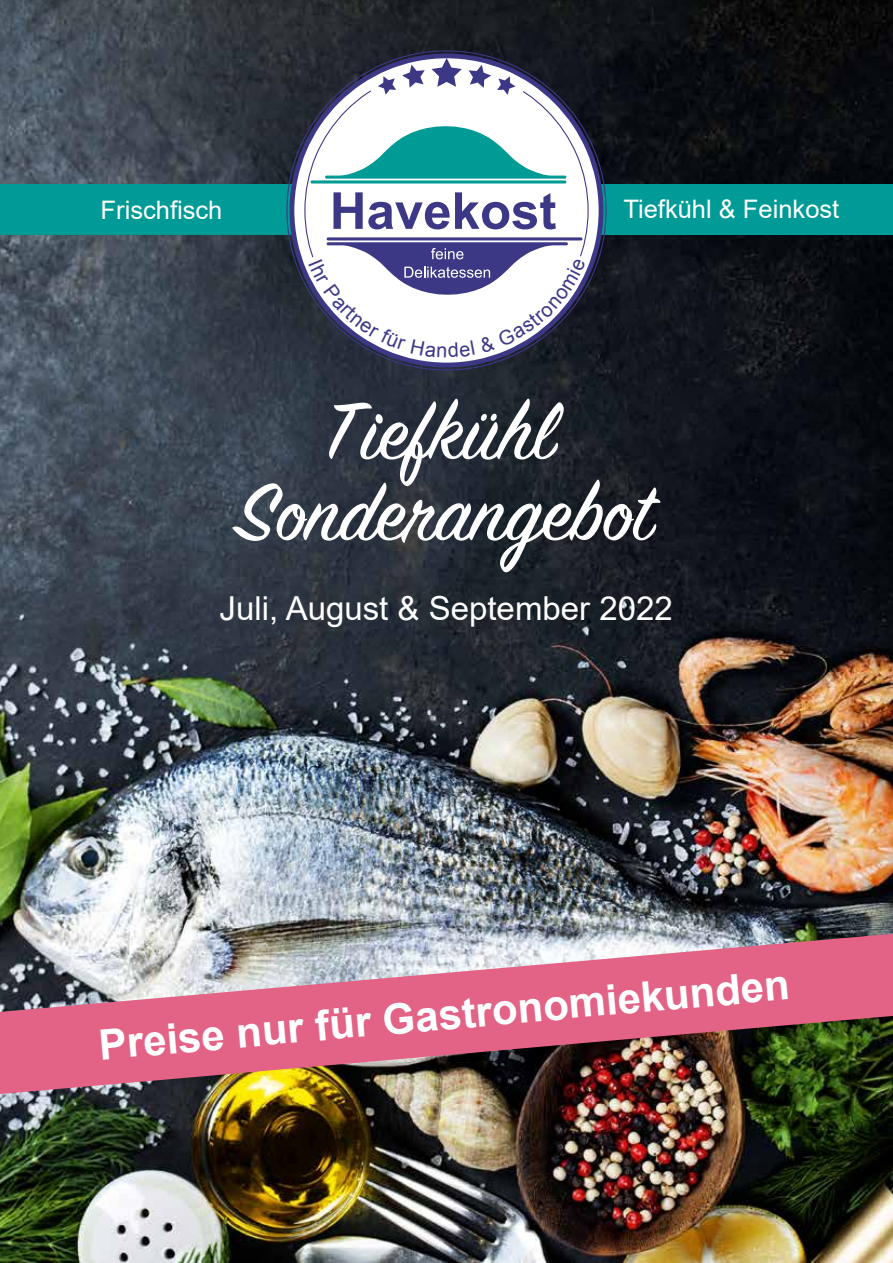
<style>
.page{position:relative;width:893px;height:1263px;background:#fff}
.page>*{position:absolute;margin:0;border:0;box-sizing:border-box;transform-origin:0 0}
.t1{font:700 42px "Arial";color:#fff}
.t2{font:33px "Arial";color:#fff}
.t3{font:25.5px "Arial";color:#fff}
</style>
<div class="page">
<img style="left:0;top:0;width:893px;height:1263px">
<div style="left:0;top:184px;width:893px;height:51px;background:#009b96"></div>
<svg style="left:286px;top:50px;width:321px;height:321px;background:#1d2a36"></svg>
<svg style="left:290px;top:54px;width:313px;height:313px;background:#393d4f"></svg>
<svg style="left:304px;top:68px;width:285px;height:174px"></svg>
<svg style="left:333px;top:192px;width:223px;height:37px;background:#adabcc"></svg>
<hr style="left:310px;top:180px;width:256px;height:3px;background:#009b95;border-radius:2px">
<svg style="left:325px;top:125px;width:241px;height:54px"></svg>
<hr style="left:327px;top:237px;width:255px;height:3px;background:#3c3886;border-radius:2px">
<svg style="left:368px;top:58px;width:159px;height:42px"></svg>
<svg style="left:232px;top:399px;width:428px;height:173px;background:#4b5159"></svg>
<img style="left:0;top:934px;width:893px;height:160px">
<svg style="left:303px;top:242px;width:286px;height:119px"></svg>
<p class="t3" style="left:101px;top:192px;width:123px">Frischfisch</p>
<p class="t3" style="left:623px;top:191px;width:217px">Tiefkühl &amp; Feinkost</p>
<p class="t2" style="left:220px;top:585px;width:455px">Juli, August &amp; September 2022</p>
<p class="t1" style="left:96px;top:1015px;width:695px;rotate:-5deg">Preise nur für Gastronomiekunden</p>
</div>
